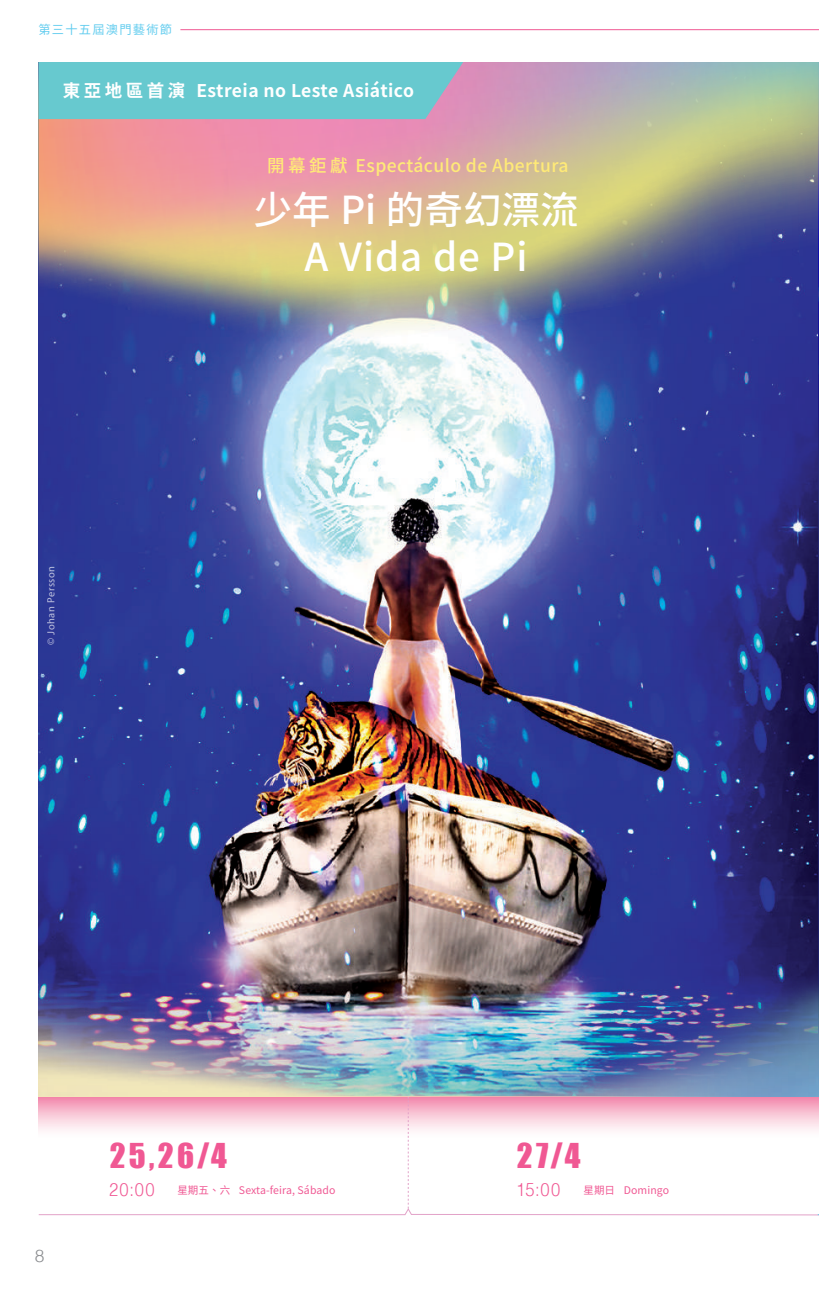
<style>
.page{position:relative;width:819px;height:1290px;background:#fff}
.page>*{position:absolute;margin:0;border:0;box-sizing:border-box;transform-origin:0 0}
.t1{font:500 38.5px/47.2px "Noto Sans TC";color:#fff;text-align:center}
.t2{font:31.5px "Impact";color:#f05893}
.t3{font:300 18.38px "Helvetica";color:#f05893;scale:.9 1}
.t4{font:700 17.5px "Noto Sans TC";letter-spacing:.025em;color:#fff}
.t5{font:500 17.5px "Noto Sans TC";letter-spacing:.025em;color:#ffea77}
.t6{font:300 17.5px "Helvetica";color:#8a8c8f}
.t7{font:12.25px "Noto Sans TC";letter-spacing:.1em;color:#64cdef}
.t8{font:10.5px "Noto Sans TC";letter-spacing:.01em;color:#f05893}
.t9{font:10.5px "Myriad Pro";letter-spacing:.05em;color:#fff}
.s1{font-family:"Helvetica";font-weight:300;font-size:18.38px}
</style>
<div class="page">
<img style="left:39px;top:605px;width:778px;height:345px">
<hr style="left:817px;top:62px;width:2px;height:1035px;background:#1e2069">
<img style="left:39px;top:62px;width:780px;height:543px">
<div style="left:38px;top:62px;width:425px;height:57px;background:#67c9cf"></div>
<svg style="left:38px;top:1096px;width:781px;height:119px"></svg>
<img style="left:39px;top:950px;width:780px;height:146px">
<hr style="left:180px;top:29px;width:639px;height:1px;background:#f05893">
<p class="t7" style="left:38px;top:23px;width:135px">第三十五屆澳門藝術節</p>
<h3 class="t4" style="left:63px;top:81px;width:353px">東亞地區首演 Estreia no Leste Asiático</h3>
<h3 class="t5" style="left:267px;top:156px;width:303px">開幕鉅獻 Espectáculo de Abertura</h3>
<p class="t9" style="left:45px;top:645px;width:81px;rotate:-90deg">© Johan Persson</p>
<h1 class="t1" style="left:254px;top:187px;width:326px">少年 Pi 的奇幻漂流<br>A Vida de Pi</h1>
<h3 class="t6" style="left:35px;top:1241px;width:11px">8</h3>
<h2 class="t2" style="left:110px;top:1131px;width:119px">25,26/4</h2>
<p class="t8" style="left:109px;top:1184px;width:228px"><span class="s1">20:00</span> 星期五、六 Sexta-feira, Sábado</p>
<h2 class="t2" style="left:516px;top:1131px;width:65px">27/4</h2>
<h3 class="t3" style="left:516px;top:1173px;width:51px">15:00</h3>
<p class="t8" style="left:583px;top:1184px;width:87px">星期日 Domingo</p>
</div>
